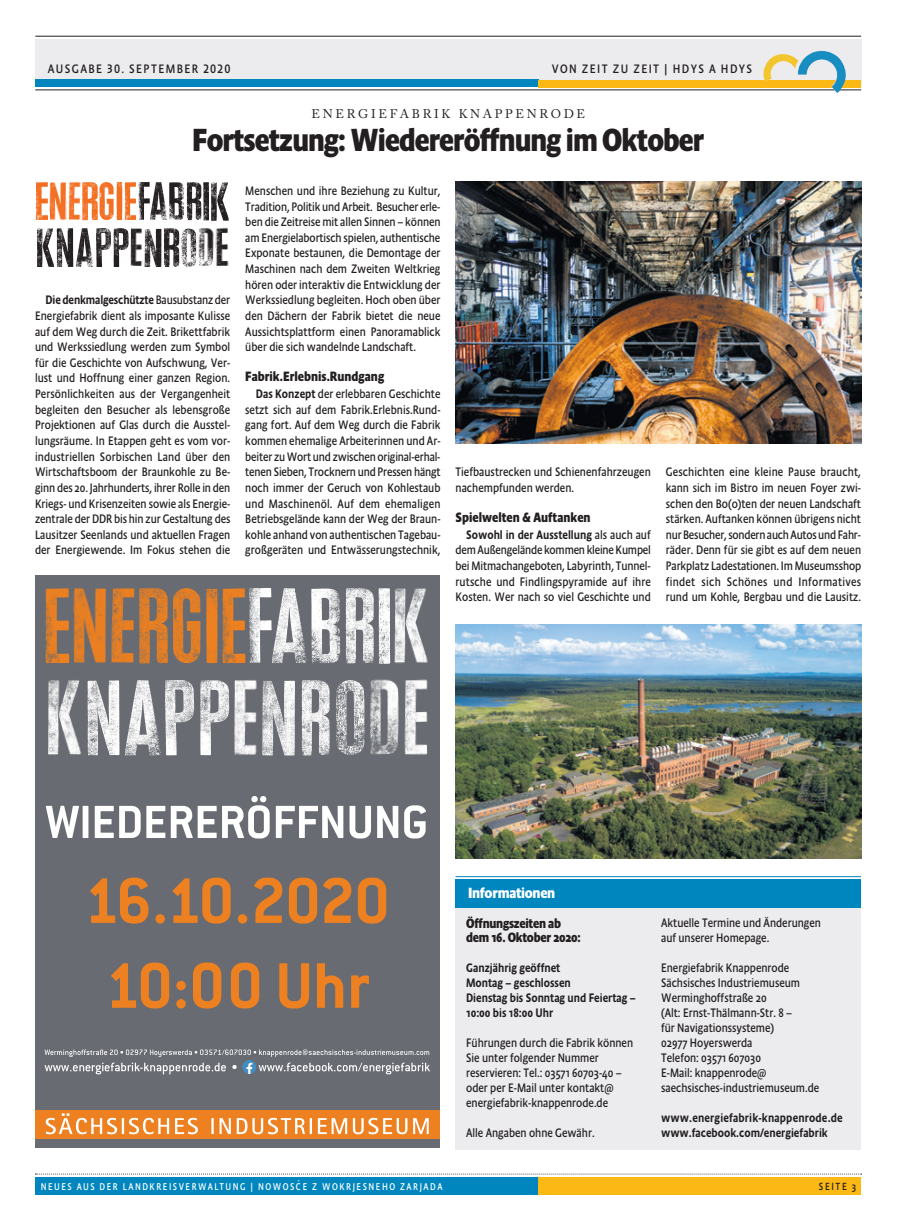
<style>
.page{position:relative;width:897px;height:1230px;background:#fff}
.page>*{position:absolute;margin:0;border:0;box-sizing:border-box;transform-origin:0 0}
.t1{font:700 32.5px "Absara Sans Head OT";letter-spacing:-.03em;color:#231f20;scale:.96 1}
.t2{font:700 15px "Absara Sans Head OT";letter-spacing:-.02em;color:#fff}
.t3{font:700 13.75px "Absara Sans Head OT";color:#231f20;scale:.95 1}
.t4{font:700 13.75px/14.4px "Absara Sans Head OT";letter-spacing:-.02em;color:#231f20;scale:.95 1}
.t5{font:12.5px/15.6px "Absara Sans Head OT";color:#231f20;text-align:justify;scale:.95 1}
.t6{font:500 12.5px/15px "Absara Sans Head OT";color:#231f20;scale:.95 1}
.t7{font:12.5px "Absara Sans Head OT";letter-spacing:.11em;color:#231f20}
.t8{font:12.5px "Adobe Caslon Pro";letter-spacing:.215em;color:#231f20}
.t9{font:10.62px "Absara Sans Head OT";letter-spacing:.16em;color:#231f20;scale:.95 1}
.t10{font:10px "Absara Sans Head OT";letter-spacing:.16em;color:#fff;scale:.95 1}
.s1{font-weight:500}
</style>
<div class="page">
<div style="left:35px;top:1177px;width:504px;height:17px;background:#0086be"></div>
<div style="left:538px;top:1177px;width:323px;height:18px;background:#fcb814"></div>
<svg style="left:35px;top:1173px;width:827px;height:1px"></svg>
<div style="left:35px;top:39px;width:826px;height:48px;background:#ececee"></div>
<div style="left:35px;top:80px;width:504px;height:7px;background:#0086be"></div>
<div style="left:538px;top:80px;width:323px;height:7px;background:#fcb814"></div>
<hr style="left:35px;top:90px;width:826px;height:1px;background:#231f20">
<hr style="left:35px;top:36px;width:826px;height:1px;background:#231f20">
<img style="left:762px;top:51px;width:85px;height:42px">
<img style="left:36px;top:182px;width:12px;height:39px">
<img style="left:50px;top:182px;width:17px;height:38px">
<img style="left:69px;top:182px;width:132px;height:39px">
<img style="left:203px;top:182px;width:26px;height:39px">
<img style="left:56px;top:228px;width:55px;height:39px">
<img style="left:131px;top:228px;width:12px;height:38px">
<img style="left:164px;top:228px;width:15px;height:39px">
<img style="left:182px;top:228px;width:46px;height:39px">
<img style="left:37px;top:228px;width:17px;height:39px">
<img style="left:113px;top:228px;width:15px;height:39px">
<img style="left:145px;top:228px;width:16px;height:39px">
<div style="left:35px;top:575px;width:405px;height:573px;background:#686b71"></div>
<svg style="left:111px;top:962px;width:258px;height:46px"></svg>
<svg style="left:90px;top:877px;width:296px;height:46px"></svg>
<svg style="left:46px;top:796px;width:380px;height:42px"></svg>
<img style="left:45px;top:588px;width:25px;height:75px">
<img style="left:73px;top:588px;width:33px;height:75px">
<img style="left:111px;top:588px;width:24px;height:75px">
<img style="left:222px;top:588px;width:24px;height:75px">
<img style="left:139px;top:588px;width:62px;height:76px">
<img style="left:206px;top:588px;width:12px;height:76px">
<img style="left:378px;top:588px;width:13px;height:76px">
<img style="left:249px;top:588px;width:22px;height:75px">
<img style="left:271px;top:588px;width:36px;height:75px">
<img style="left:311px;top:588px;width:30px;height:75px">
<img style="left:345px;top:588px;width:29px;height:76px">
<img style="left:394px;top:588px;width:34px;height:75px">
<img style="left:87px;top:680px;width:33px;height:76px">
<img style="left:234px;top:680px;width:23px;height:75px">
<img style="left:301px;top:680px;width:29px;height:76px">
<img style="left:165px;top:680px;width:30px;height:76px">
<img style="left:370px;top:679px;width:29px;height:76px">
<img style="left:125px;top:680px;width:36px;height:76px">
<img style="left:336px;top:680px;width:29px;height:75px">
<img style="left:404px;top:679px;width:24px;height:76px">
<img style="left:48px;top:680px;width:34px;height:75px">
<img style="left:200px;top:680px;width:29px;height:76px">
<img style="left:262px;top:680px;width:33px;height:76px">
<svg style="left:45px;top:1049px;width:385px;height:25px"></svg>
<div style="left:35px;top:1110px;width:405px;height:28px;background:#ed8020"></div>
<svg style="left:46px;top:1113px;width:382px;height:21px"></svg>
<hr style="left:455px;top:876px;width:406px;height:1px;background:#0086be">
<div style="left:455px;top:905px;width:406px;height:244px;background:#ececee"></div>
<div style="left:455px;top:879px;width:406px;height:28px;background:#0086be"></div>
<img style="left:455px;top:182px;width:406px;height:261px">
<img style="left:455px;top:624px;width:406px;height:234px">
<p class="t7" style="left:48px;top:61px;width:184px">AUSGABE 30. SEPTEMBER 2020</p>
<p class="t7" style="left:551px;top:61px;width:202px">VON ZEIT ZU ZEIT | HDYS A HDYS</p>
<p class="t8" style="left:311px;top:107px;width:275px">ENERGIEFABRIK KNAPPENRODE</p>
<h1 class="t1" style="left:192px;top:120px;width:535px">Fortsetzung: Wiedereröffnung im Oktober</h1>
<p class="t5" style="left:35px;top:292px;width:207px;text-indent:11px"><span class="s1">Die denkmalgeschützte</span> Bausubstanz der Energiefabrik dient als imposante Kulisse auf dem Weg durch die Zeit. Brikettfabrik und Werkssiedlung werden zum Symbol für die Geschichte von Aufschwung, Ver&shy;lust und Hoffnung einer ganzen Region.<br>Persönlichkeiten aus der Vergangenheit begleiten den Besucher als lebensgroße Projektionen auf Glas durch die Ausstel&shy;lungsräume. In Etappen geht es vom vor&shy;industriellen Sorbischen Land über den Wirtschaftsboom der Braunkohle zu Be&shy;ginn des 20. Jahrhunderts, ihrer Rolle in den Kriegs- und Krisenzeiten sowie als Energie&shy;zentrale der DDR bis hin zur Gestaltung des Lausitzer Seenlands und aktuellen Fragen der Energiewende. Im Fokus stehen die</p>
<p class="t5" style="left:245px;top:183px;width:207px">Menschen und ihre Beziehung zu Kultur, Tradition, Politik und Arbeit. Besucher erle&shy;ben die Zeitreise mit allen Sinnen – können am Energielabortisch spielen, authentische Exponate bestaunen, die Demontage der Maschinen nach dem Zweiten Weltkrieg hören oder interaktiv die Entwicklung der Werkssiedlung begleiten. Hoch oben über den Dächern der Fabrik bietet die neue Aussichtsplattform einen Panoramablick über die sich wandelnde Landschaft.</p>
<p class="t3" style="left:245px;top:368px;width:148px">Fabrik.Erlebnis.Rundgang</p>
<p class="t5" style="left:245px;top:386px;width:207px;text-indent:11px"><span class="s1">Das Konzept</span> der erlebbaren Geschichte setzt sich auf dem Fabrik.Erlebnis.Rund&shy;gang fort. Auf dem Weg durch die Fabrik kommen ehemalige Arbeiterinnen und Ar&shy;beiter zu Wort und zwischen original-erhal&shy;tenen Sieben, Trocknern und Pressen hängt noch immer der Geruch von Kohlestaub und Maschinenöl. Auf dem ehemaligen Betriebsgelände kann der Weg der Braun&shy;kohle anhand von authentischen Tagebau&shy;großgeräten und Entwässerungstechnik,</p>
<p class="t5" style="left:455px;top:464px;width:207px">Tiefbaustrecken und Schienenfahrzeugen nachempfunden werden.</p>
<p class="t3" style="left:455px;top:509px;width:144px">Spielwelten &amp; Auftanken</p>
<p class="t5" style="left:455px;top:527px;width:207px;text-indent:11px"><span class="s1">Sowohl in der Ausstellung</span> als auch auf dem Außengelände kommen kleine Kumpel bei Mitmachangeboten, Labyrinth, Tunnel&shy;rutsche und Findlingspyramide auf ihre Kosten. Wer nach so viel Geschichte und</p>
<p class="t5" style="left:665px;top:464px;width:207px">Geschichten eine kleine Pause braucht, kann sich im Bistro im neuen Foyer zwi&shy;schen den Bo(o)ten der neuen Landschaft stärken. Auftanken können übrigens nicht nur Besucher, sondern auch Autos und Fahr&shy;räder. Denn für sie gibt es auf dem neuen Parkplatz Ladestationen. Im Museumsshop findet sich Schönes und Informatives rund um Kohle, Bergbau und die Lausitz.</p>
<p class="t2" style="left:468px;top:883px;width:89px">Informationen</p>
<p class="t4" style="left:466px;top:916px;width:122px">Öffnungszeiten ab dem 16. Oktober 2020:</p>
<p class="t6" style="left:466px;top:960px;width:180px">Ganzjährig geöffnet<br>Montag – geschlossen<br>Dienstag bis Sonntag und Feiertag –<br>10:00 bis 18:00 Uhr</p>
<p class="t5" style="left:466px;top:1035px;width:177px;line-height:15px;text-align:left">Führungen durch die Fabrik können<br>Sie unter folgender Nummer reservieren: Tel.: 03571 60703-40 – oder per E-Mail unter kontakt@ energiefabrik-knappenrode.de</p>
<p class="t5" style="left:466px;top:1124px;width:137px">Alle Angaben ohne Gewähr.</p>
<p class="t5" style="left:661px;top:915px;width:170px;line-height:15px">Aktuelle Termine und Änderungen auf unserer Homepage.</p>
<p class="t5" style="left:661px;top:960px;width:168px;line-height:15px;text-align:left">Energiefabrik Knappenrode<br>Sächsisches Industriemuseum<br>Werminghoffstraße 20<br>(Alt: Ernst-Thälmann-Str. 8 –<br>für Navigationssysteme)<br>02977 Hoyerswerda<br>Telefon: 03571 607030<br>E-Mail: knappenrode@ saechsisches-industriemuseum.de</p>
<p class="t6" style="left:661px;top:1110px;width:192px">www.energiefabrik-knappenrode.de www.facebook.com/energiefabrik</p>
<p class="t10" style="left:41px;top:1180px;width:424px">NEUES AUS DER LANDKREISVERWALTUNG | NOWOSC´E Z WOKRJESNEHO ZARJADA</p>
<p class="t9" style="left:818px;top:1179px;width:41px">SEITE 3</p>
</div>
